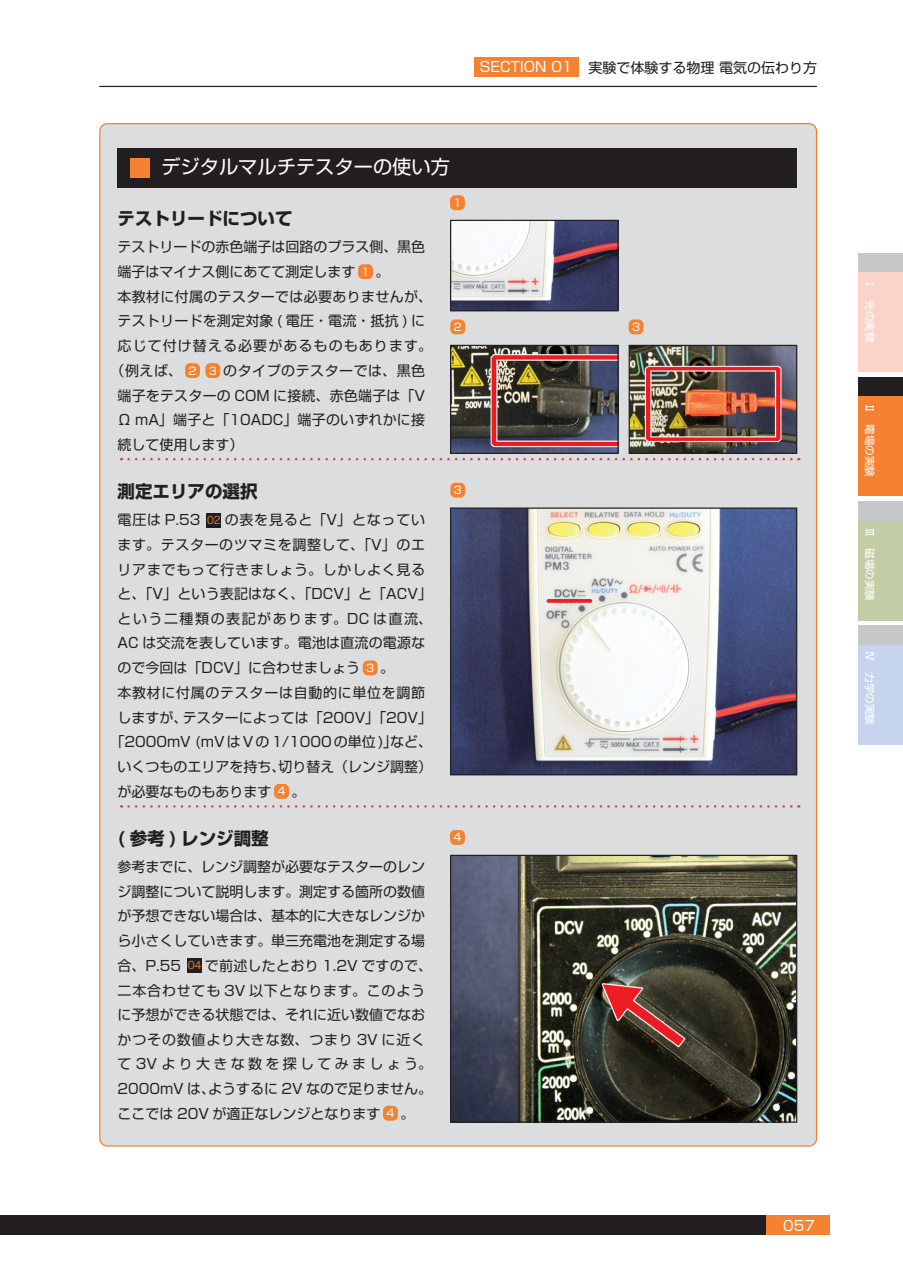
<style>
.page{position:relative;width:903px;height:1275px;background:#fff}
.page>*{position:absolute;margin:0;border:0;box-sizing:border-box;transform-origin:0 0}
.t1{font:19.25px "Shin Go Pro";color:#fff}
.t2{font:700 17.5px "Shin Go Pro";color:#231f20}
.t3{font:14px/24.7px "Shin Go Pro";letter-spacing:.01em;color:#231f20}
.t4{font:14px/24.7px "Shin Go Pro";letter-spacing:.045em;color:#231f20}
.t5{font:14px "Shin Go Pro";letter-spacing:.075em;color:#231f20}
.t6{font:14px "Shin Go Pro";letter-spacing:.05em;color:#231f20}
.t7{font:14px "Shin Go Pro";color:#fff}
.t8{font:10.5px "Shin Go Pro";color:#fff}
.t9{font:10.5px "Hira Kaku Pro W3";color:#f48232}
</style>
<div class="page">
<div style="left:766px;top:1215px;width:63px;height:20px;background:#f48232"></div>
<div style="left:0;top:1215px;width:766px;height:20px;background:#231f20"></div>
<div style="left:858px;top:253px;width:45px;height:20px;background:#c7c8ca"></div>
<div style="left:858px;top:273px;width:45px;height:99px;background:#fcd3c9"></div>
<div style="left:858px;top:377px;width:45px;height:20px;background:#231f20"></div>
<div style="left:858px;top:397px;width:45px;height:99px;background:#f48232"></div>
<div style="left:858px;top:501px;width:45px;height:20px;background:#c7c8ca"></div>
<div style="left:858px;top:521px;width:45px;height:99px;background:#c2cda6"></div>
<div style="left:858px;top:625px;width:45px;height:20px;background:#c7c8ca"></div>
<div style="left:858px;top:645px;width:45px;height:99px;background:#c6d5ed"></div>
<hr style="left:100px;top:86px;width:716px;height:1px;background:#231f20">
<div style="left:474px;top:57px;width:104px;height:20px;background:#f48232"></div>
<div style="left:100px;top:124px;width:716px;height:1022px;background:#dcdddf;border-radius:7px"></div>
<div style="left:118px;top:148px;width:679px;height:40px;background:#231f20"></div>
<div style="left:130px;top:158px;width:20px;height:20px;background:#f48232"></div>
<svg style="left:128px;top:458px;width:671px;height:2px"></svg>
<div style="left:358px;top:264px;width:15px;height:15px;background:#f48232;border-radius:5px"></div>
<div style="left:185px;top:363px;width:15px;height:15px;background:#f48232;border-radius:5px"></div>
<div style="left:205px;top:363px;width:15px;height:15px;background:#f48232;border-radius:5px"></div>
<div style="left:207px;top:513px;width:14px;height:14px;background:#231f20"></div>
<div style="left:363px;top:660px;width:15px;height:15px;background:#f48232;border-radius:5px"></div>
<div style="left:274px;top:784px;width:15px;height:15px;background:#f48232;border-radius:5px"></div>
<div style="left:187px;top:958px;width:15px;height:15px;background:#231f20"></div>
<div style="left:383px;top:1106px;width:15px;height:15px;background:#f48232;border-radius:5px"></div>
<svg style="left:128px;top:805px;width:671px;height:3px"></svg>
<div style="left:450px;top:319px;width:15px;height:15px;background:#f48232;border-radius:5px"></div>
<div style="left:629px;top:319px;width:14px;height:15px;background:#f48232;border-radius:5px"></div>
<img style="left:452px;top:347px;width:165px;height:105px">
<div style="left:450px;top:345px;width:169px;height:109px;border:1px solid #231f20"></div>
<img style="left:631px;top:347px;width:164px;height:105px">
<div style="left:629px;top:345px;width:168px;height:109px;border:1px solid #231f20"></div>
<img style="left:452px;top:509px;width:343px;height:264px">
<div style="left:450px;top:507px;width:347px;height:268px;border:1px solid #231f20"></div>
<div style="left:450px;top:483px;width:15px;height:15px;background:#f48232;border-radius:5px"></div>
<div style="left:450px;top:830px;width:15px;height:15px;background:#f48232;border-radius:5px"></div>
<img style="left:452px;top:857px;width:343px;height:264px">
<div style="left:450px;top:855px;width:347px;height:268px;border:1px solid #231f20"></div>
<img style="left:452px;top:222px;width:165px;height:87px">
<div style="left:450px;top:220px;width:169px;height:91px;border:1px solid #231f20"></div>
<div style="left:450px;top:195px;width:15px;height:15px;background:#f48232;border-radius:5px"></div>
<svg style="left:548px;top:599px;width:42px;height:4px"></svg>
<p class="t7" style="left:480px;top:55px;width:94px">SECTION 01</p>
<p class="t3" style="left:588px;top:54px;width:230px">実験で体験する物理 電気の伝わり方</p>
<p class="t1" style="left:161px;top:151px;width:290px">デジタルマルチテスターの使い方</p>
<p class="t2" style="left:118px;top:205px;width:176px">テストリードについて</p>
<p class="t3" style="left:118px;top:233px;width:309px">テストリードの赤色端子は回路のプラス側、黒色端子はマイナス側にあてて測定します</p>
<p class="t8" style="left:453px;top:194px;width:9px">1</p>
<p class="t8" style="left:362px;top:263px;width:9px">1</p>
<p class="t3" style="left:375px;top:258px;width:15px">。</p>
<p class="t3" style="left:118px;top:283px;width:316px">本教材に付属のテスターでは必要ありませんが、</p>
<p class="t3" style="left:118px;top:307px;width:309px">テストリードを測定対象 ( 電圧・電流・抵抗 ) に</p>
<p class="t5" style="left:118px;top:334px;width:316px">応じて付け替える必要があるものもあります。</p>
<p class="t3" style="left:111px;top:357px;width:73px">（例えば、</p>
<p class="t8" style="left:188px;top:362px;width:9px">2</p>
<p class="t8" style="left:209px;top:362px;width:9px">3</p>
<p class="t8" style="left:454px;top:318px;width:9px">2</p>
<p class="t8" style="left:632px;top:318px;width:9px">3</p>
<p class="t3" style="left:118px;top:357px;width:309px;text-align:justify;text-indent:106px">のタイプのテスターでは、黒色端子をテスターの COM に接続、赤色端子は「V Ω mA」端子と「10ADC」端子のいずれかに接続して使用します）</p>
<p class="t2" style="left:118px;top:478px;width:141px">測定エリアの選択</p>
<p class="t4" style="left:118px;top:506px;width:316px;text-indent:107px">の表を見ると「V」となっています。テスターのツマミを調整して、「V」のエリアまでもって行きましょう。しかしよく見ると、「V」という表記はなく、「DCV」と「ACV」という二種類の表記があります。DC は直流、<br>AC は交流を表しています。電池は直流の電源なので今回は「DCV」に合わせましょう</p>
<p class="t3" style="left:118px;top:506px;width:84px">電圧は P.53</p>
<p class="t9" style="left:207px;top:511px;width:15px">02</p>
<p class="t8" style="left:366px;top:659px;width:9px">3</p>
<p class="t3" style="left:380px;top:654px;width:15px">。</p>
<p class="t6" style="left:118px;top:681px;width:309px">本教材に付属のテスターは自動的に単位を調節</p>
<p class="t3" style="left:118px;top:703px;width:316px">しますが、テスターによっては「200V」「20V」</p>
<p class="t3" style="left:111px;top:728px;width:323px">「2000mV (mVはVの1/1000の単位)」など、</p>
<p class="t3" style="left:118px;top:752px;width:316px">いくつものエリアを持ち、切り替え（レンジ調整）</p>
<p class="t3" style="left:118px;top:777px;width:155px">が必要なものもあります</p>
<p class="t8" style="left:278px;top:783px;width:9px">4</p>
<p class="t3" style="left:291px;top:777px;width:15px">。</p>
<p class="t2" style="left:118px;top:825px;width:153px">( 参考 ) レンジ調整</p>
<p class="t3" style="left:118px;top:853px;width:309px;text-align:justify">参考までに、レンジ調整が必要なテスターのレンジ調整について説明します。測定する箇所の数値が予想できない場合は、基本的に大きなレンジから小さくしていきます。単三充電池を測定する場合、P.55</p>
<p class="t3" style="left:118px;top:951px;width:316px;text-indent:87px">で前述したとおり 1.2V ですので、二本合わせても 3V 以下となります。このように予想ができる状態では、それに近い数値でなおかつその数値より大きな数、つまり 3V に近くて3Vより大きな数を探してみましょう。<br>2000mV は、ようするに 2V なので足りません。ここでは 20V が適正なレンジとなります</p>
<p class="t9" style="left:188px;top:956px;width:15px">04</p>
<p class="t8" style="left:386px;top:1105px;width:9px">4</p>
<p class="t3" style="left:400px;top:1099px;width:15px">。</p>
<p class="t8" style="left:454px;top:481px;width:9px">3</p>
<p class="t8" style="left:453px;top:829px;width:9px">4</p>
<p class="t7" style="left:783px;top:1214px;width:33px">057</p>
<p class="t8" style="left:878px;top:279px;width:64px;rotate:90deg">Ⅰ　光の実験</p>
<p class="t8" style="left:878px;top:403px;width:75px;rotate:90deg">Ⅱ　電場の実験</p>
<p class="t8" style="left:878px;top:527px;width:75px;rotate:90deg">Ⅲ　磁場の実験</p>
<p class="t8" style="left:878px;top:651px;width:75px;rotate:90deg">Ⅳ　力学の実験</p>
</div>
